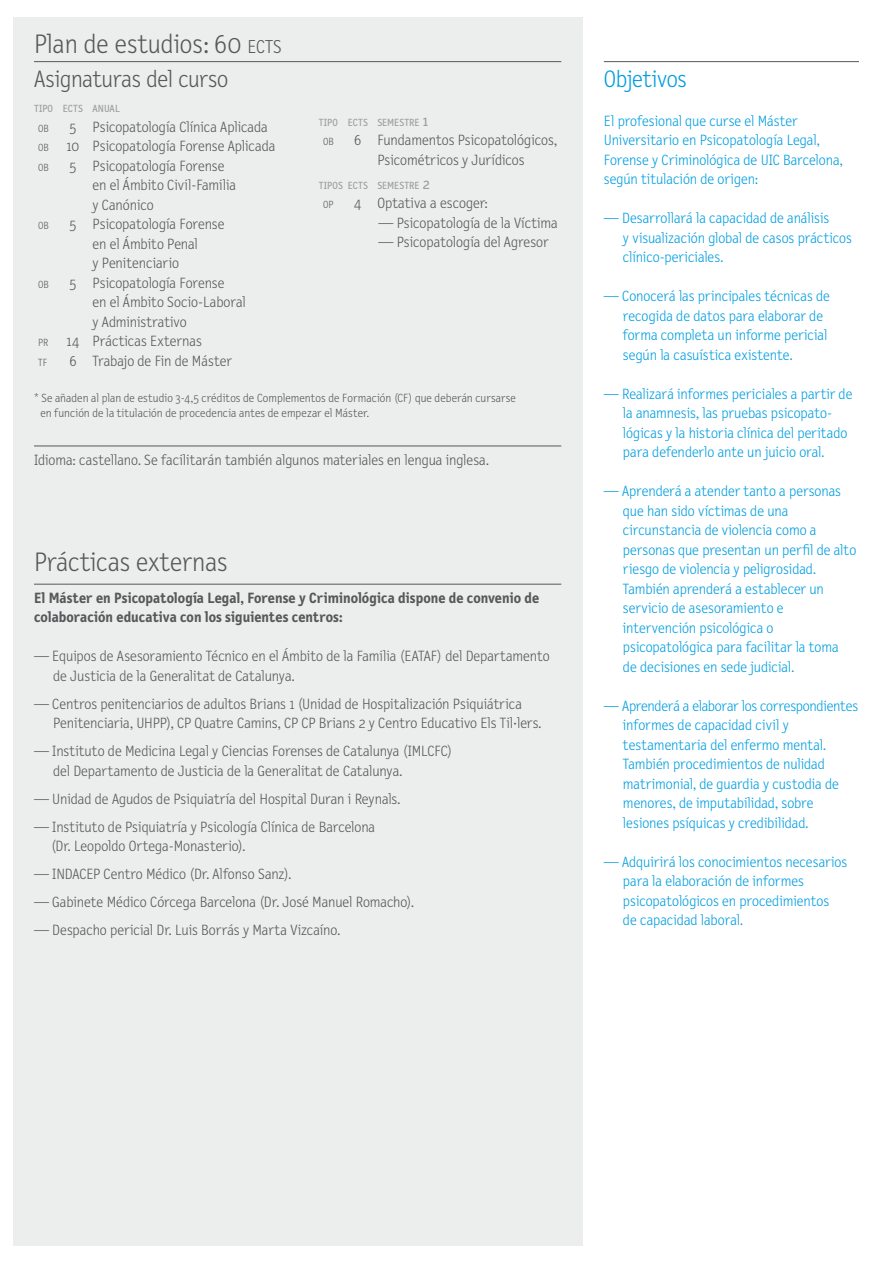
<style>
.page{position:relative;width:893px;height:1263px;background:#fff}
.page>*{position:absolute;margin:0;border:0;box-sizing:border-box;transform-origin:0 0}
.t1{font:300 27px "Letter Gothic Text OT";color:#58585a}
.t2{font:300 24px "Letter Gothic Text OT";letter-spacing:-.01em;color:#58585a}
.t3{font:300 24px "Letter Gothic Text OT";letter-spacing:-.01em;color:#009ee0}
.t4{font:300 15px/19.5px "Letter Gothic Text OT";letter-spacing:-.005em;color:#009ee0}
.t5{font:300 15px/19.5px "Letter Gothic Text OT";letter-spacing:-.005em;color:#58585a}
.t6{font:700 15px/19.5px "Letter Gothic Text OT";color:#58585a}
.t7{font:300 15px "Letter Gothic Text OT";letter-spacing:.015em;color:#58585a}
.t8{font:300 12px/15px "Letter Gothic Text OT";letter-spacing:.005em;color:#58585a}
.t9{font:10.5px/19.5px "Letter Gothic Text OT";letter-spacing:.005em;color:#9c9e9f}
.t10{font:300 10.5px "Letter Gothic Text OT";color:#58585a}
.s1{font-size:18.9px}
.s2{font-size:15px}
.s3{font-weight:300;color:#58585a}
.s4{font-size:10.5px}
</style>
<div class="page">
<div style="left:13px;top:17px;width:570px;height:1229px;background:#eceded"></div>
<hr style="left:604px;top:61px;width:255px;height:1px;background:#58585a">
<hr style="left:34px;top:446px;width:527px;height:1px;background:#58585a">
<hr style="left:34px;top:61px;width:527px;height:1px;background:#58585a">
<hr style="left:34px;top:584px;width:527px;height:1px;background:#58585a">
<h1 class="t1" style="left:34px;top:29px;width:249px">Plan de estudios: 60 <span class="s1">ECTS</span></h1>
<h2 class="t2" style="left:34px;top:65px;width:196px">Asignaturas del curso</h2>
<p class="t9" style="left:34px;top:99px;width:87px">TIPO ECTS ANUAL</p>
<p class="t10" style="left:38px;top:122px;width:12px">OB</p>
<p class="t9" style="left:323px;top:113px;width:107px;text-indent:-4px">TIPO ECTS SEMESTRE <span class="s2">1<br></span><span class="s3">OB</span></p>
<p class="t5" style="left:38px;top:117px;width:239px;text-indent:31px">5 Psicopatología Clínica Aplicada<br><span class="s4">OB</span> 10 Psicopatología Forense Aplicada</p>
<p class="t10" style="left:38px;top:161px;width:12px">OB</p>
<p class="t5" style="left:93px;top:156px;width:145px;text-indent:-23px">5 Psicopatología Forense en el Ámbito Civil-Familia y Canónico</p>
<p class="t10" style="left:38px;top:220px;width:12px">OB</p>
<p class="t5" style="left:93px;top:214px;width:134px;text-indent:-23px">5 Psicopatología Forense en el Ámbito Penal<br>y Penitenciario</p>
<p class="t10" style="left:38px;top:278px;width:12px">OB</p>
<p class="t5" style="left:70px;top:273px;width:156px">5 Psicopatología Forense</p>
<p class="t5" style="left:93px;top:292px;width:155px">en el Ámbito Socio-Laboral</p>
<p class="t5" style="left:93px;top:312px;width:96px">y Administrativo</p>
<p class="t7" style="left:38px;top:333px;width:165px"><span class="s4">PR</span> 14 Prácticas Externas</p>
<p class="t10" style="left:38px;top:356px;width:10px">TF</p>
<p class="t5" style="left:69px;top:351px;width:164px">6 Trabajo de Fin de Máster</p>
<p class="t8" style="left:40px;top:390px;width:477px;text-indent:-6px">* Se añaden al plan de estudio 3-4,5 créditos de Complementos de Formación (CF) que deberán cursarse en función de la titulación de procedencia antes de empezar el Máster.</p>
<p class="t5" style="left:377px;top:131px;width:181px;text-indent:-23px">6 Fundamentos Psicopatológicos,<br>Psicométricos y Jurídicos</p>
<p class="t9" style="left:323px;top:175px;width:108px;text-indent:-4px">TIPOS ECTS SEMESTRE <span class="s2">2<br></span><span class="s3">OP</span></p>
<p class="t5" style="left:354px;top:193px;width:135px">4 Optativa a escoger:</p>
<p class="t5" style="left:378px;top:213px;width:181px">— Psicopatología de la Víctima</p>
<p class="t5" style="left:378px;top:232px;width:172px">— Psicopatología del Agresor</p>
<p class="t5" style="left:34px;top:450px;width:456px">Idioma: castellano. Se facilitarán también algunos materiales en lengua inglesa.</p>
<h1 class="t1" style="left:34px;top:546px;width:195px">Prácticas externas</h1>
<p class="t6" style="left:34px;top:588px;width:507px">El Máster en Psicopatología Legal, Forense y Criminológica dispone de convenio de colaboración educativa con los siguientes centros:</p>
<p class="t5" style="left:53px;top:647px;width:498px;text-indent:-19px">— Equipos de Asesoramiento Técnico en el Ámbito de la Familia (EATAF) del Departamento de Justicia de la Generalitat de Catalunya.</p>
<p class="t5" style="left:53px;top:694px;width:490px;text-indent:-19px">— Centros penitenciarios de adultos Brians 1 (Unidad de Hospitalización Psiquiátrica<br>Penitenciaria, UHPP), CP Quatre Camins, CP CP Brians 2 y Centro Educativo Els Til·lers.</p>
<p class="t5" style="left:53px;top:742px;width:401px;text-indent:-19px">— Instituto de Medicina Legal y Ciencias Forenses de Catalunya (IMLCFC) del Departamento de Justicia de la Generalitat de Catalunya.</p>
<p class="t5" style="left:34px;top:789px;width:368px">— Unidad de Agudos de Psiquiatría del Hospital Duran i Reynals.</p>
<p class="t5" style="left:51px;top:817px;width:326px;text-indent:-17px">— Instituto de Psiquiatría y Psicología Clínica de Barcelona (Dr. Leopoldo Ortega-Monasterio).</p>
<p class="t5" style="left:34px;top:865px;width:259px">— INDACEP Centro Médico (Dr. Alfonso Sanz).</p>
<p class="t5" style="left:34px;top:893px;width:381px">— Gabinete Médico Córcega Barcelona (Dr. José Manuel Romacho).</p>
<p class="t5" style="left:34px;top:921px;width:308px">— Despacho pericial Dr. Luis Borrás y Marta Vizcaíno.</p>
<h2 class="t3" style="left:604px;top:65px;width:84px">Objetivos</h2>
<p class="t4" style="left:604px;top:111px;width:240px">El profesional que curse el Máster Universitario en Psicopatología Legal, Forense y Criminológica de UIC Barcelona, según titulación de origen:</p>
<p class="t4" style="left:623px;top:209px;width:230px;text-indent:-19px">— Desarrollará la capacidad de análisis<br>y visualización global de casos prácticos clínico-periciales.</p>
<p class="t4" style="left:623px;top:287px;width:208px;text-indent:-19px">— Conocerá las principales técnicas de recogida de datos para elaborar de forma completa un informe pericial según la casuística existente.</p>
<p class="t4" style="left:623px;top:384px;width:231px;text-indent:-19px">— Realizará informes periciales a partir de la anamnesis, las pruebas psicopato&shy;lógicas y la historia clínica del peritado para defenderlo ante un juicio oral.</p>
<p class="t4" style="left:623px;top:482px;width:235px;text-indent:-19px">— Aprenderá a atender tanto a personas que han sido víctimas de una circunstancia de violencia como a personas que presentan un perfil de alto riesgo de violencia y peligrosidad.<br>También aprenderá a establecer un servicio de asesoramiento e intervención psicológica o psicopatológica para facilitar la toma<br>de decisiones en sede judicial.</p>
<p class="t4" style="left:623px;top:696px;width:237px;text-indent:-19px">— Aprenderá a elaborar los correspondientes informes de capacidad civil y testamentaria del enfermo mental.<br>También procedimientos de nulidad matrimonial, de guardia y custodia de menores, de imputabilidad, sobre lesiones psíquicas y credibilidad.</p>
<p class="t4" style="left:623px;top:852px;width:226px;text-indent:-19px">— Adquirirá los conocimientos necesarios para la elaboración de informes psicopatológicos en procedimientos<br>de capacidad laboral.</p>
</div>
